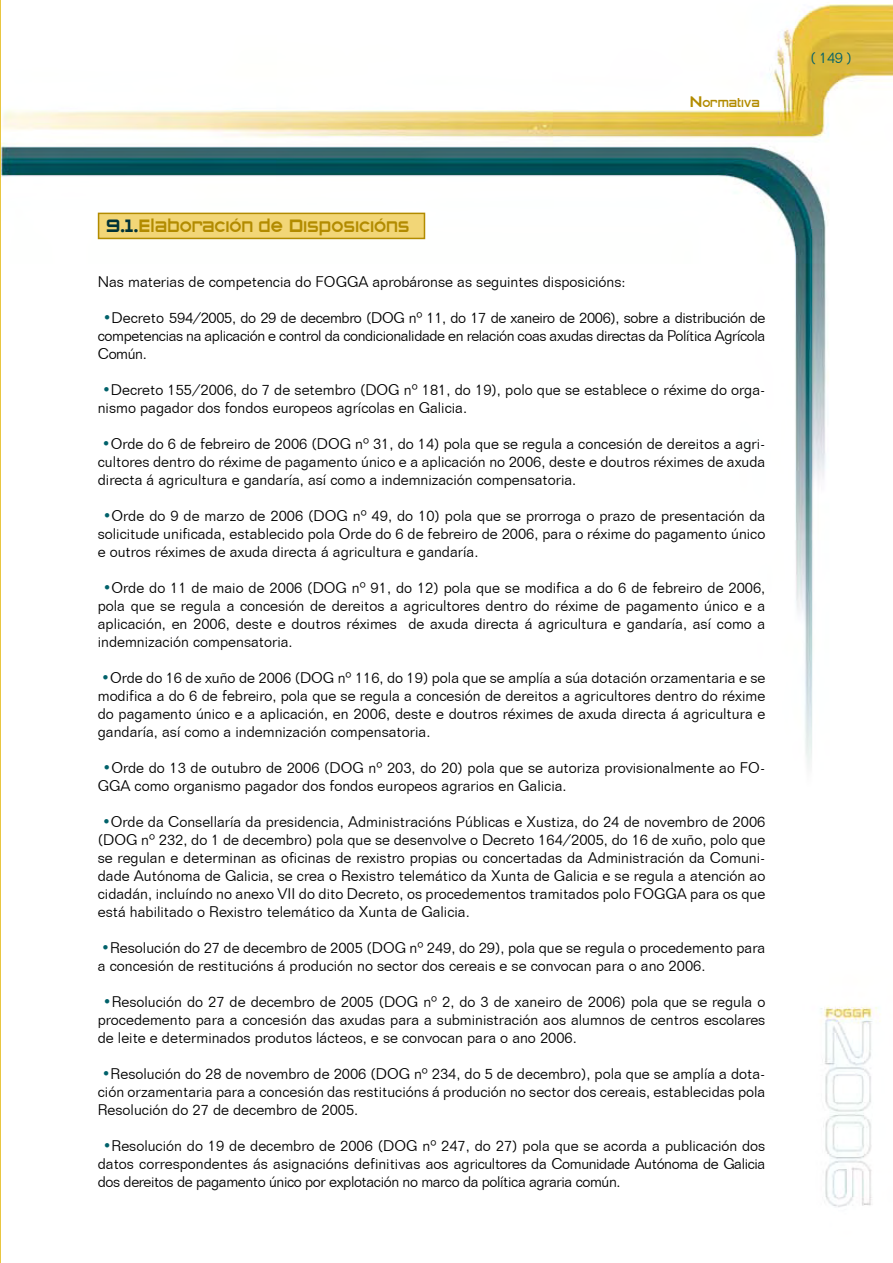
<style>
.page{position:relative;width:893px;height:1263px;background:#fff}
.page>*{position:absolute;margin:0;border:0;box-sizing:border-box;transform-origin:0 0}
.t1{font:18px "Zeroes";color:#b28b00}
.t2{font:300 15px/18px "Folio BT";color:#000;text-align:justify}
.t3{font:300 15px "Folio BT";color:#00616a}
.t4{font:12px "Zeroes";color:#b28b00}
.s1{font-size:21px;color:#003237}
.s2{font-size:21px}
.s3{font-size:18px}
.s4{color:#00616a}
</style>
<div class="page">
<img style="left:0;top:0;width:893px;height:1263px">
<div style="left:99px;top:213px;width:325px;height:25px;background:#f2d677"></div>
<div style="left:98px;top:213px;width:327px;height:26px;border:2px solid #b28b00"></div>
<p class="t1" style="left:106px;top:218px;width:305px"><span class="s1">9.1.</span><span class="s2">E</span>LABORACIÓN DE <span class="s2">D</span>ISPOSICIÓNS</p>
<p class="t4" style="left:690px;top:97px;width:72px"><span class="s3">N</span>ORMATIVA</p>
<p class="t2" style="left:98px;top:272px;width:529px">Nas materias de competencia do FOGGA aprobáronse as seguintes disposicións:</p>
<p class="t2" style="left:98px;top:308px;width:669px;text-indent:5px"><span class="s4">•</span>Decreto 594/2005, do 29 de decembro (DOG nº 11, do 17 de xaneiro de 2006), sobre a distribución de competencias na aplicación e control da condicionalidade en relación coas axudas directas da Política Agrícola Común.</p>
<p class="t2" style="left:98px;top:380px;width:669px"><span class="s4">•</span>Decreto 155/2006, do 7 de setembro (DOG nº 181, do 19), polo que se establece o réxime do orga&shy;nismo pagador dos fondos europeos agrícolas en Galicia.</p>
<p class="t2" style="left:98px;top:434px;width:669px"><span class="s4">•</span>Orde do 6 de febreiro de 2006 (DOG nº 31, do 14) pola que se regula a concesión de dereitos a agri&shy;cultores dentro do réxime de pagamento único e a aplicación no 2006, deste e doutros réximes de axuda directa á agricultura e gandaría, así como a indemnización compensatoria.</p>
<p class="t2" style="left:98px;top:506px;width:669px;text-indent:5px"><span class="s4">•</span>Orde do 9 de marzo de 2006 (DOG nº 49, do 10) pola que se prorroga o prazo de presentación da solicitude unificada, establecido pola Orde do 6 de febreiro de 2006, para o réxime do pagamento único e outros réximes de axuda directa á agricultura e gandaría.</p>
<p class="t2" style="left:98px;top:578px;width:669px;text-indent:5px"><span class="s4">•</span>Orde do 11 de maio de 2006 (DOG nº 91, do 12) pola que se modifica a do 6 de febreiro de 2006, pola que se regula a concesión de dereitos a agricultores dentro do réxime de pagamento único e a aplicación, en 2006, deste e doutros réximes de axuda directa á agricultura e gandaría, así como a indemnización compensatoria.</p>
<p class="t2" style="left:98px;top:668px;width:669px"><span class="s4">•</span>Orde do 16 de xuño de 2006 (DOG nº 116, do 19) pola que se amplía a súa dotación orzamentaria e se modifica a do 6 de febreiro, pola que se regula a concesión de dereitos a agricultores dentro do réxime do pagamento único e a aplicación, en 2006, deste e doutros réximes de axuda directa á agricultura e gandaría, así como a indemnización compensatoria.</p>
<p class="t2" style="left:98px;top:758px;width:669px;text-indent:5px"><span class="s4">•</span>Orde do 13 de outubro de 2006 (DOG nº 203, do 20) pola que se autoriza provisionalmente ao FO-<br>GGA como organismo pagador dos fondos europeos agrarios en Galicia.</p>
<p class="t2" style="left:98px;top:812px;width:669px"><span class="s4">•</span>Orde da Consellaría da presidencia, Administracións Públicas e Xustiza, do 24 de novembro de 2006 (DOG nº 232, do 1 de decembro) pola que se desenvolve o Decreto 164/2005, do 16 de xuño, polo que se regulan e determinan as oficinas de rexistro propias ou concertadas da Administración da Comuni&shy;dade Autónoma de Galicia, se crea o Rexistro telemático da Xunta de Galicia e se regula a atención ao cidadán, incluíndo no anexo VII do dito Decreto, os procedementos tramitados polo FOGGA para os que está habilitado o Rexistro telemático da Xunta de Galicia.</p>
<p class="t2" style="left:98px;top:938px;width:669px"><span class="s4">•</span>Resolución do 27 de decembro de 2005 (DOG nº 249, do 29), pola que se regula o procedemento para a concesión de restitucións á produción no sector dos cereais e se convocan para o ano 2006.</p>
<p class="t2" style="left:98px;top:992px;width:669px;text-indent:5px"><span class="s4">•</span>Resolución do 27 de decembro de 2005 (DOG nº 2, do 3 de xaneiro de 2006) pola que se regula o procedemento para a concesión das axudas para a subministración aos alumnos de centros escolares de leite e determinados produtos lácteos, e se convocan para o ano 2006.</p>
<p class="t2" style="left:98px;top:1064px;width:669px"><span class="s4">•</span>Resolución do 28 de novembro de 2006 (DOG nº 234, do 5 de decembro), pola que se amplía a dota&shy;ción orzamentaria para a concesión das restitucións á produción no sector dos cereais, establecidas pola Resolución do 27 de decembro de 2005.</p>
<p class="t2" style="left:98px;top:1136px;width:669px;text-indent:5px"><span class="s4">•</span>Resolución do 19 de decembro de 2006 (DOG nº 247, do 27) pola que se acorda a publicación dos datos correspondentes ás asignacións definitivas aos agricultores da Comunidade Autónoma de Galicia dos dereitos de pagamento único por explotación no marco da política agraria común.</p>
<p class="t3" style="left:810px;top:49px;width:43px">( 149 )</p>
</div>
